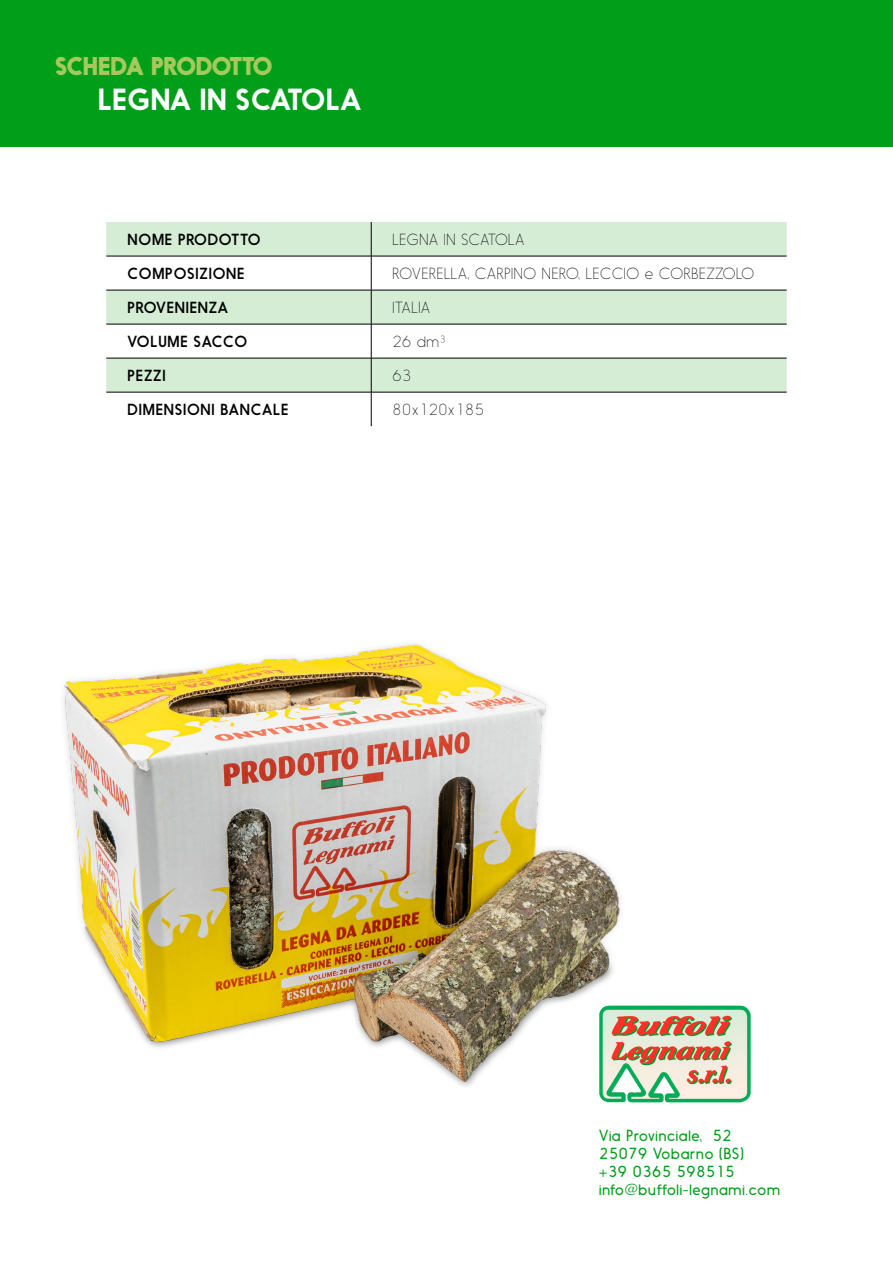
<style>
.page{position:relative;width:893px;height:1263px;background:#fff}
.page>*{position:absolute;margin:0;border:0;box-sizing:border-box;transform-origin:0 0}
.t1{font:28.5px "Nanami";color:#fff}
.t2{font:900 24px "Nanami";letter-spacing:-.02em;color:#a5c95c}
.Stile_di_paragrafo_1{font:100 15px "Nanami";letter-spacing:.05em;color:#000}
.t3{font:300 15px/18px "Nanami";letter-spacing:.05em;color:#009e19}
.Stile_di_paragrafo_2{font:15px "Nanami";letter-spacing:.05em;color:#000}
</style>
<div class="page">
<svg style="left:106px;top:222px;width:681px;height:170px;fill:#d5ecd5"></svg>
<hr style="left:371px;top:222px;width:1px;height:34px;background:#000">
<hr style="left:106px;top:256px;width:265px;height:1px;background:#000">
<hr style="left:371px;top:256px;width:416px;height:1px;background:#000">
<hr style="left:371px;top:256px;width:1px;height:34px;background:#000">
<hr style="left:106px;top:290px;width:265px;height:1px;background:#000">
<hr style="left:371px;top:290px;width:416px;height:1px;background:#000">
<hr style="left:371px;top:290px;width:1px;height:34px;background:#000">
<hr style="left:106px;top:324px;width:265px;height:1px;background:#000">
<hr style="left:371px;top:324px;width:416px;height:1px;background:#000">
<hr style="left:371px;top:324px;width:1px;height:34px;background:#000">
<hr style="left:106px;top:358px;width:265px;height:1px;background:#000">
<hr style="left:371px;top:358px;width:416px;height:1px;background:#000">
<hr style="left:371px;top:358px;width:1px;height:34px;background:#000">
<hr style="left:106px;top:392px;width:265px;height:1px;background:#000">
<hr style="left:371px;top:392px;width:416px;height:1px;background:#000">
<hr style="left:371px;top:392px;width:1px;height:34px;background:#000">
<img style="left:63px;top:643px;width:636px;height:460px">
<div style="left:0;top:0;width:893px;height:147px;background:#009e19"></div>
<p class="t2" style="left:55px;top:52px;width:219px">SCHEDA PRODOTTO</p>
<p class="t1" style="left:98px;top:82px;width:265px">LEGNA IN SCATOLA</p>
<p class="Stile_di_paragrafo_2" style="left:128px;top:230px;width:135px">NOME PRODOTTO</p>
<p class="Stile_di_paragrafo_1" style="left:392px;top:232px;width:133px">LEGNA IN SCATOLA</p>
<p class="Stile_di_paragrafo_2" style="left:128px;top:264px;width:118px">COMPOSIZIONE</p>
<p class="Stile_di_paragrafo_1" style="left:392px;top:266px;width:363px">ROVERELLA, CARPINO NERO, LECCIO e CORBEZZOLO</p>
<p class="Stile_di_paragrafo_2" style="left:128px;top:298px;width:102px">PROVENIENZA</p>
<p class="Stile_di_paragrafo_1" style="left:392px;top:300px;width:39px">ITALIA</p>
<p class="Stile_di_paragrafo_2" style="left:128px;top:332px;width:121px">VOLUME SACCO</p>
<p class="Stile_di_paragrafo_1" style="left:392px;top:334px;width:55px">26 dm³</p>
<p class="Stile_di_paragrafo_2" style="left:128px;top:366px;width:40px">PEZZI</p>
<p class="Stile_di_paragrafo_1" style="left:392px;top:368px;width:20px">63</p>
<p class="Stile_di_paragrafo_2" style="left:128px;top:400px;width:162px">DIMENSIONI BANCALE</p>
<p class="Stile_di_paragrafo_1" style="left:392px;top:402px;width:93px">80x120x185</p>
<p class="t3" style="left:599px;top:1126px;width:182px">Via Provinciale, 52<br>25079 Vobarno (BS)<br>+39 0365 598515 info@buffoli-legnami.com</p>
</div>
